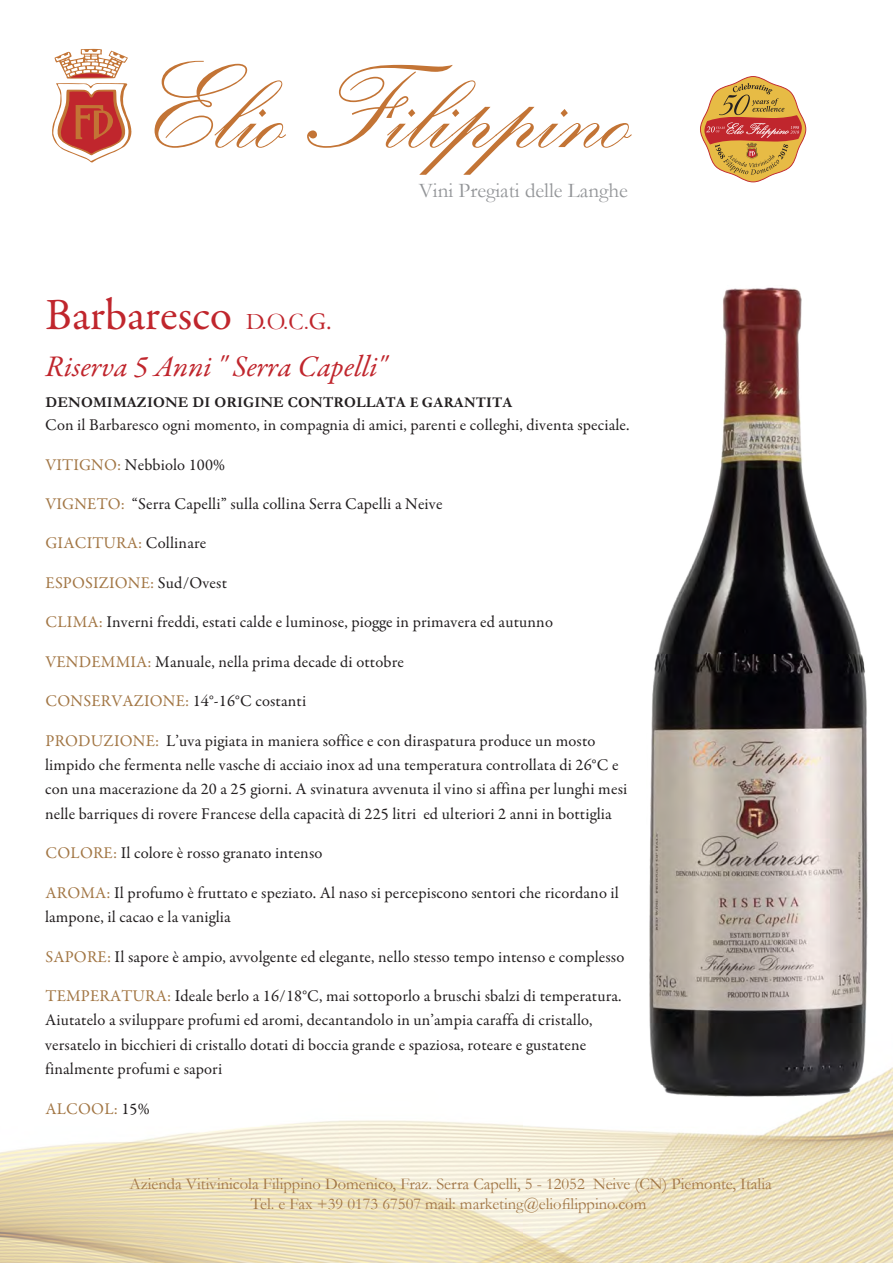
<style>
.page{position:relative;width:893px;height:1263px;background:#fff}
.page>*{position:absolute;margin:0;border:0;box-sizing:border-box;transform-origin:0 0}
.t1{font:45px "Garamond Premr Pro";color:#c0262d}
.t2{font:italic 30px "Garamond Premr Pro";color:#c0262d}
.t3{font:21px "Garamond";color:#939598}
.t4{font:16.5px/24.5px "Garamond Premr Pro";letter-spacing:.01em;color:#221e1f}
.t5{font:16.5px/19.8px "Garamond";color:#a17544;text-align:center}
.t6{font:16.5px "Garamond Premr Pro";letter-spacing:.01em;color:#a27644}
.t7{font:700 15px "Garamond";letter-spacing:.01em;color:#231f20}
.s1{font-family:"Garamond";font-size:24px}
.s2{font-size:24px}
.s3{font-family:"Garamond Premr Pro"}
.s4{color:#a27644}
.s5{color:#221e1f}
</style>
<div class="page">
<img style="left:0;top:1067px;width:893px;height:196px">
<svg style="left:700px;top:76px;width:106px;height:106px"></svg>
<svg style="left:155px;top:61px;width:131px;height:87px"></svg>
<svg style="left:307px;top:65px;width:325px;height:110px"></svg>
<svg style="left:52px;top:48px;width:80px;height:115px"></svg>
<img style="left:645px;top:287px;width:223px;height:811px">
<p class="t3" style="left:419px;top:176px;width:211px">Vini Pregiati delle Langhe</p>
<p class="t1" style="left:46px;top:288px;width:287px">Barbaresco <span class="s1">D.O.C.</span><span class="s2">G.</span></p>
<p class="t2" style="left:46px;top:348px;width:342px">Riserva 5 Anni " Serra Capelli"</p>
<p class="t7" style="left:46px;top:392px;width:469px">DENOMIMAZIONE DI ORIGINE CONTROLLATA <span class="s3">E GARANTITA</span></p>
<p class="t4" style="left:45px;top:413px;width:586px">Con il Barbaresco ogni momento, in compagnia di amici, parenti e colleghi, diventa speciale.</p>
<p class="t4" style="left:46px;top:453px;width:181px"><span class="s4">VITIGNO:</span> Nebbiolo 100%</p>
<p class="t4" style="left:46px;top:492px;width:398px"><span class="s4">VIGNETO:</span> “Serra Capelli” sulla collina Serra Capelli a Neive</p>
<p class="t6" style="left:46px;top:533px;width:162px">GIACITURA: <span class="s5">Collinare</span></p>
<p class="t6" style="left:46px;top:573px;width:183px">ESPOSIZIONE: <span class="s5">Sud/Ovest</span></p>
<p class="t4" style="left:46px;top:610px;width:509px"><span class="s4">CLIMA:</span> Inverni freddi, estati calde e luminose, piogge in primavera ed autunno</p>
<p class="t4" style="left:46px;top:650px;width:360px"><span class="s4">VENDEMMIA:</span> Manuale, nella prima decade di ottobre</p>
<p class="t4" style="left:46px;top:689px;width:262px"><span class="s4">CONSERVAZIONE:</span> 14°-16°C costanti</p>
<p class="t4" style="left:45px;top:728px;width:584px"><span class="s4">PRODUZIONE:</span> L’uva pigiata in maniera soffice e con diraspatura produce un mosto limpido che fermenta nelle vasche di acciaio inox ad una temperatura controllata di 26°C e con una macerazione da 20 a 25 giorni. A svinatura avvenuta il vino si affina per lunghi mesi nelle barriques di rovere Francese della capacità di 225 litri ed ulteriori 2 anni in bottiglia</p>
<p class="t4" style="left:46px;top:841px;width:278px"><span class="s4">COLORE:</span> Il colore è rosso granato intenso</p>
<p class="t4" style="left:45px;top:881px;width:575px"><span class="s4">AROMA:</span> Il profumo è fruttato e speziato. Al naso si percepiscono sentori che ricordano il lampone, il cacao e la vaniglia</p>
<p class="t4" style="left:46px;top:944px;width:580px"><span class="s4">SAPORE:</span> Il sapore è ampio, avvolgente ed elegante, nello stesso tempo intenso e complesso</p>
<p class="t4" style="left:45px;top:984px;width:578px"><span class="s4">TEMPERATURA:</span> Ideale berlo a 16/18°C, mai sottoporlo a bruschi sbalzi di temperatura.<br>Aiutatelo a sviluppare profumi ed aromi, decantandolo in un’ampia caraffa di cristallo, versatelo in bicchieri di cristallo dotati di boccia grande e spaziosa, roteare e gustatene finalmente profumi e sapori</p>
<p class="t6" style="left:46px;top:1098px;width:106px">ALCOOL: <span class="s5">15%</span></p>
<p class="t5" style="left:130px;top:1174px;width:644px">Azienda Vitivinicola Filippino Domenico, Fraz. Serra Capelli, 5 - 12052 Neive (CN) Piemonte, Italia<br>Tel. e Fax +39 0173 67507 mail: marketing@eliofilippino.com</p>
</div>
